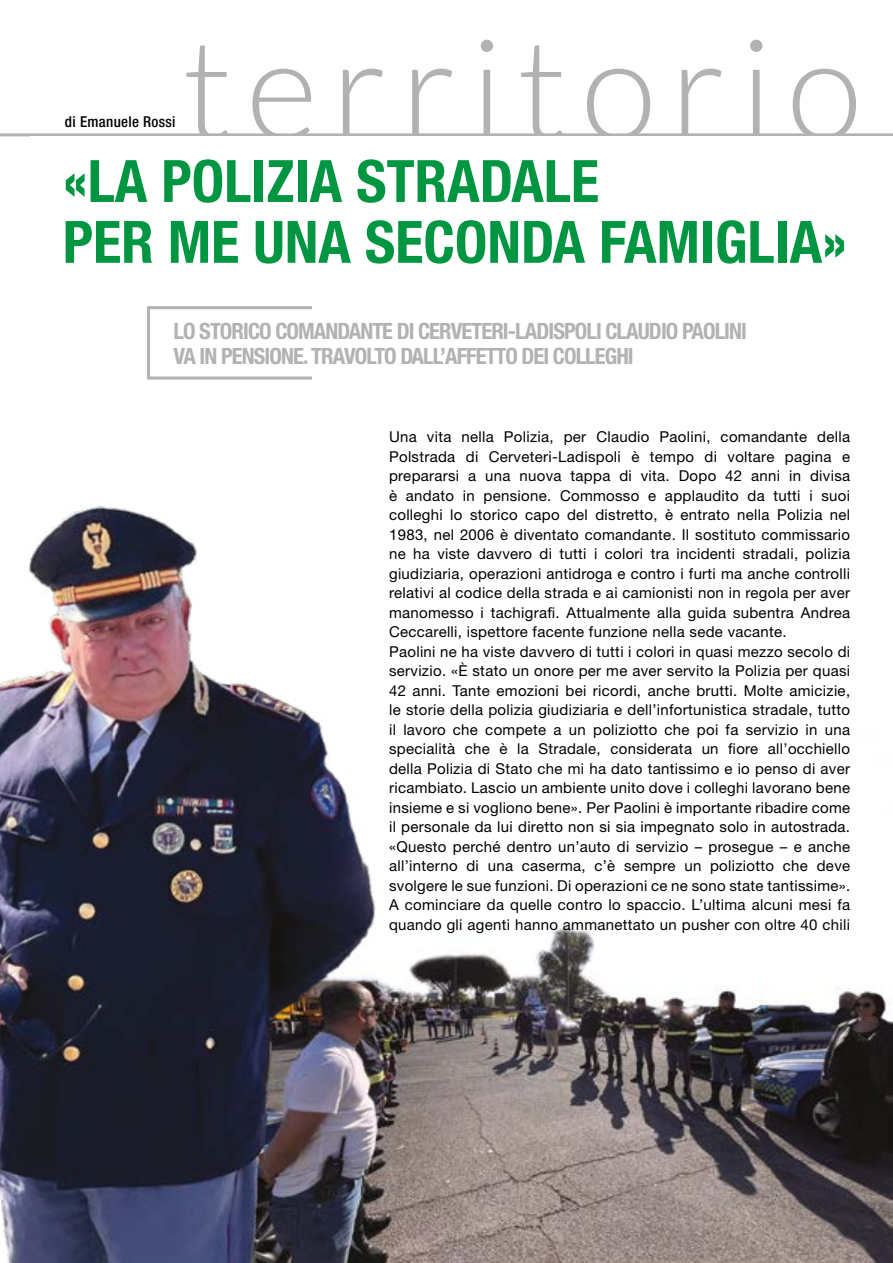
<style>
.page{position:relative;width:893px;height:1263px;background:#fff}
.page>*{position:absolute;margin:0;border:0;box-sizing:border-box;transform-origin:0 0}
.t1{font:300 139.5px "Lato";letter-spacing:.1em;color:#b3b2b2}
.t2{font:700 condensed 58.5px/60.9px "Helvetica Neue LT Std";color:#009641}
.t3{font:700 condensed 22.5px/25.5px "Helvetica Neue LT Std";letter-spacing:-.04em;color:#b3b2b2}
.t4{font:15px/19.5px "Helvetica Neue LT Std";letter-spacing:.02em;color:#000}
.t5{font:500 condensed 15px "Helvetica Neue LT Std";letter-spacing:.02em;color:#000}
</style>
<div class="page">
<img style="left:438px;top:926px;width:455px;height:337px">
<hr style="left:0;top:133px;width:893px;height:3px;background:#b3b2b2">
<div style="left:147px;top:306px;width:166px;height:73px;border:3px solid #b3b2b2"></div>
<img style="left:0;top:505px;width:438px;height:758px">
<p class="t5" style="left:65px;top:112px;width:112px">di Emanuele Rossi</p>
<h1 class="t1" style="left:183px;top:14px;width:681px">territorio</h1>
<h2 class="t2" style="left:63px;top:150px;width:786px">«LA POLIZIA STRADALE<br>PER ME UNA SECONDA FAMIGLIA»</h2>
<h3 class="t3" style="left:174px;top:318px;width:575px">LO STORICO COMANDANTE DI CERVETERI-LADISPOLI CLAUDIO PAOLINI<br>VA IN PENSIONE. TRAVOLTO DALL’AFFETTO DEI COLLEGHI</h3>
<p class="t4" style="left:389px;top:427px;width:463px">Una vita nella Polizia, per Claudio Paolini, comandante della Polstrada di Cerveteri-Ladispoli è tempo di voltare pagina e prepararsi a una nuova tappa di vita. Dopo 42 anni in divisa è andato in pensione. Commosso e applaudito da tutti i suoi colleghi lo storico capo del distretto, è entrato nella Polizia nel 1983, nel 2006 è diventato comandante. Il sostituto commissario ne ha viste davvero di tutti i colori tra incidenti stradali, polizia giudiziaria, operazioni antidroga e contro i furti ma anche controlli relativi al codice della strada e ai camionisti non in regola per aver manomesso i tachigrafi. Attualmente alla guida subentra Andrea Ceccarelli, ispettore facente funzione nella sede vacante.<br>Paolini ne ha viste davvero di tutti i colori in quasi mezzo secolo di servizio. «È stato un onore per me aver servito la Polizia per quasi 42 anni. Tante emozioni bei ricordi, anche brutti. Molte amicizie, le storie della polizia giudiziaria e dell’infortunistica stradale, tutto il lavoro che compete a un poliziotto che poi fa servizio in una specialità che è la Stradale, considerata un fiore all’occhiello della Polizia di Stato che mi ha dato tantissimo e io penso di aver ricambiato. Lascio un ambiente unito dove i colleghi lavorano bene insieme e si vogliono bene». Per Paolini è importante ribadire come il personale da lui diretto non si sia impegnato solo in autostrada. «Questo perché dentro un’auto di servizio – prosegue – e anche all’interno di una caserma, c’è sempre un poliziotto che deve svolgere le sue funzioni. Di operazioni ce ne sono state tantissime».<br>A cominciare da quelle contro lo spaccio. L’ultima alcuni mesi fa quando gli agenti hanno ammanettato un pusher con oltre 40 chili</p>
</div>
